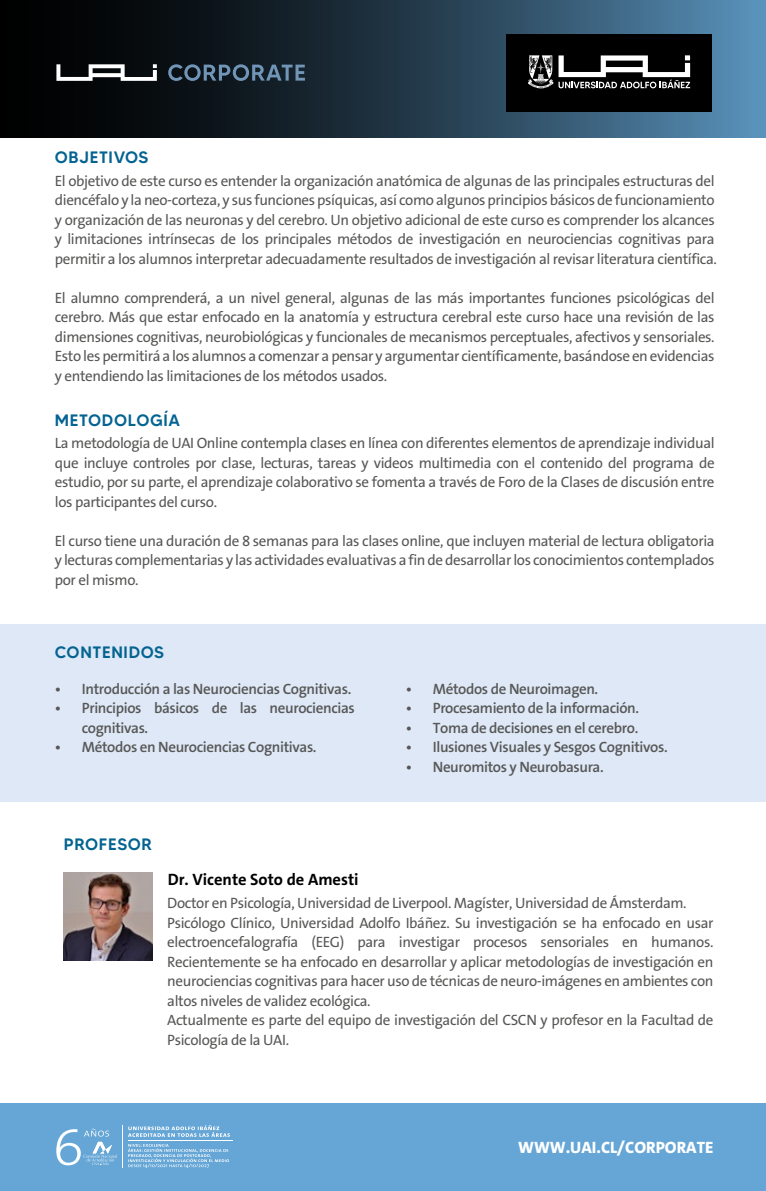
<style>
.page{position:relative;width:766px;height:1191px;background:#fff}
.page>*{position:absolute;margin:0;border:0;box-sizing:border-box;transform-origin:0 0}
.t1{font:500 16.5px "MADETOMMY";letter-spacing:.04em;color:#036391}
.t2{font:700 16.5px "The Sans Trial";color:#000}
.t3{font:800 16.5px "The Sans Trial";color:#fff}
.t4{font:15px/19.5px "The Sans";letter-spacing:-.025em;color:#575756;text-align:justify}
.t5{font:600 15px/19.5px "The Sans";letter-spacing:-.025em;color:#575756}
</style>
<div class="page">
<svg style="left:0;top:0;width:765px;height:137px;background:#1e3240"></svg>
<div style="left:506px;top:34px;width:205px;height:77px;background:#000"></div>
<svg style="left:528px;top:55px;width:162px;height:33px"></svg>
<svg style="left:56px;top:64px;width:101px;height:17px"></svg>
<svg style="left:168px;top:64px;width:137px;height:17px;background:#384d5f"></svg>
<div style="left:0;top:624px;width:765px;height:177px;background:#dee8f6"></div>
<div style="left:0;top:1103px;width:765px;height:88px;background:#65a6d6"></div>
<img style="left:64px;top:872px;width:88px;height:88px">
<svg style="left:56px;top:1128px;width:61px;height:37px"></svg>
<svg style="left:128px;top:1125px;width:102px;height:11px"></svg>
<svg style="left:128px;top:1144px;width:101px;height:24px"></svg>
<hr style="left:128px;top:1140px;width:104px;height:1px;background:#fff">
<hr style="left:122px;top:1125px;width:1px;height:43px;background:#fff">
<p class="t1" style="left:55px;top:147px;width:95px">OBJETIVOS</p>
<p class="t4" style="left:55px;top:171px;width:663px;text-align:left">El objetivo de este curso es entender la organización anatómica de algunas de las principales estructuras del diencéfalo y la neo-corteza, y sus funciones psíquicas, así como algunos principios básicos de funcionamiento y organización de las neuronas y del cerebro. Un objetivo adicional de este curso es comprender los alcances y limitaciones intrínsecas de los principales métodos de investigación en neurociencias cognitivas para permitir a los alumnos interpretar adecuadamente resultados de investigación al revisar literatura científica.</p>
<p class="t4" style="left:55px;top:288px;width:661px">El alumno comprenderá, a un nivel general, algunas de las más importantes funciones psicológicas del cerebro. Más que estar enfocado en la anatomía y estructura cerebral este curso hace una revisión de las dimensiones cognitivas, neurobiológicas y funcionales de mecanismos perceptuales, afectivos y sensoriales.<br>Esto les permitirá a los alumnos a comenzar a pensar y argumentar científicamente, basándose en evidencias y entendiendo las limitaciones de los métodos usados.</p>
<p class="t1" style="left:55px;top:410px;width:127px">METODOLOGÍA</p>
<p class="t4" style="left:55px;top:434px;width:661px">La metodología de UAI Online contempla clases en línea con diferentes elementos de aprendizaje individual que incluye controles por clase, lecturas, tareas y videos multimedia con el contenido del programa de estudio, por su parte, el aprendizaje colaborativo se fomenta a través de Foro de la Clases de discusión entre los participantes del curso.</p>
<p class="t4" style="left:55px;top:531px;width:661px">El curso tiene una duración de 8 semanas para las clases online, que incluyen material de lectura obligatoria y lecturas complementarias y las actividades evaluativas a fin de desarrollar los conocimientos contemplados por el mismo.</p>
<p class="t1" style="left:55px;top:641px;width:111px">CONTENIDOS</p>
<p class="t5" style="left:55px;top:679px;width:298px">• Introducción a las Neurociencias Cognitivas.</p>
<p class="t5" style="left:82px;top:698px;width:274px;text-indent:-27px">• Principios básicos de las neurociencias cognitivas.</p>
<p class="t5" style="left:55px;top:737px;width:263px">• Métodos en Neurociencias Cognitivas.</p>
<p class="t1" style="left:64px;top:834px;width:90px">PROFESOR</p>
<p class="t2" style="left:168px;top:872px;width:192px">Dr. Vicente Soto de Amesti</p>
<p class="t5" style="left:405px;top:679px;width:194px">• Métodos de Neuroimagen.</p>
<p class="t5" style="left:405px;top:698px;width:235px">• Procesamiento de la información.</p>
<p class="t5" style="left:405px;top:718px;width:234px">• Toma de decisiones en el cerebro.</p>
<p class="t5" style="left:405px;top:737px;width:263px">• Ilusiones Visuales y Sesgos Cognitivos.</p>
<p class="t5" style="left:405px;top:757px;width:199px">• Neuromitos y Neurobasura.</p>
<p class="t4" style="left:167px;top:893px;width:547px;text-align:left">Doctor en Psicología, Universidad de Liverpool. Magíster, Universidad de Ámsterdam.<br>Psicólogo Clínico, Universidad Adolfo Ibáñez. Su investigación se ha enfocado en usar electroencefalografía (EEG) para investigar procesos sensoriales en humanos.<br>Recientemente se ha enfocado en desarrollar y aplicar metodologías de investigación en neurociencias cognitivas para hacer uso de técnicas de neuro-imágenes en ambientes con altos niveles de validez ecológica.<br>Actualmente es parte del equipo de investigación del CSCN y profesor en la Facultad de Psicología de la UAI.</p>
<p class="t3" style="left:518px;top:1139px;width:197px">WWW.UAI.CL/CORPORATE</p>
</div>
